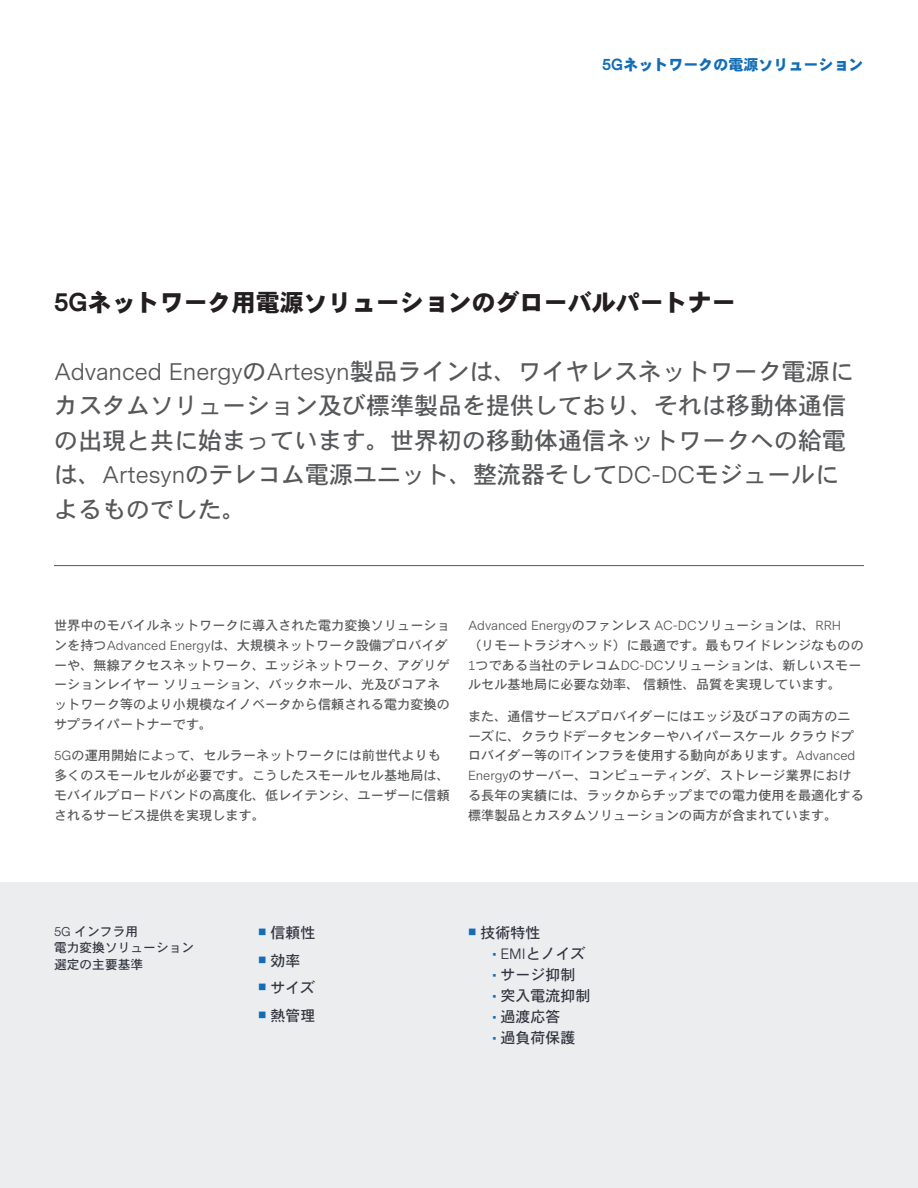
<style>
.page{position:relative;width:918px;height:1188px;background:#fff}
.page>*{position:absolute;margin:0;border:0;box-sizing:border-box;transform-origin:0 0}
.t1{font:24px/34.5px "DFHS Gothic W5 WIN RKSJ H";color:#57585a}
.t2{font:24px "DFHS Gothic W9 WIN RKSJ H";color:#231f20}
.t3{font:15px "DFHS Gothic W5 WIN RKSJ H";color:#323640}
.t4{font:15px "DFHS Gothic W9 WIN RKSJ H";color:#126db7}
.t5{font:13.2px/19.8px "DFHS Gothic W5 WIN RKSJ H";color:#57585a}
.t6{font:13.2px "Messina Sans";color:#57585a}
.t7{font:12.75px/16.5px "DFHS Gothic W5 WIN RKSJ H";color:#323640}
.s1{font-family:"Messina Sans";font-weight:700}
.s2{font-family:"Messina Sans"}
.s3{font-family:"DFHS Gothic W5 WIN RKSJ H"}
.s4{color:#126db7}
</style>
<div class="page">
<div style="left:0;top:882px;width:918px;height:306px;background:#ebedef"></div>
<hr style="left:54px;top:565px;width:810px;height:1px;background:#57585a">
<p class="t4" style="left:602px;top:57px;width:263px"><span class="s1">5G</span>ネットワークの電源ソリューション</p>
<h1 class="t2" style="left:54px;top:290px;width:683px"><span class="s1">5G</span>ネットワーク用電源ソリューションのグローバルパートナー</h1>
<h1 class="t1" style="left:54px;top:354px;width:801px"><span class="s2">Advanced Energy</span>の<span class="s2">Artesyn</span>製品ラインは、ワイヤレスネットワーク電源にカスタムソリューション及び標準製品を提供しており、それは移動体通信の出現と共に始まっています。世界初の移動体通信ネットワークへの給電は、<span class="s2">Artesyn</span>のテレコム電源ユニット、整流器そして<span class="s2">DC-DC</span>モジュールによるものでした。</h1>
<p class="t5" style="left:54px;top:616px;width:397px">世界中のモバイルネットワークに導入された電力変換ソリューションを持つ<span class="s2">Advanced Energy</span>は、大規模ネットワーク設備プロバイダーや、無線アクセスネットワーク、エッジネットワーク、アグリゲーションレイヤーソリューション、バックホール、光及びコアネットワーク等のより小規模なイノベータから信頼される電力変換のサプライパートナーです。</p>
<p class="t5" style="left:54px;top:746px;width:397px"><span class="s2">5G</span>の運用開始によって、セルラーネットワークには前世代よりも多くのスモールセルが必要です。こうしたスモールセル基地局は、モバイルブロードバンドの高度化、低レイテンシ、ユーザーに信頼されるサービス提供を実現します。</p>
<p class="t6" style="left:468px;top:618px;width:375px">Advanced Energy<span class="s3">のファンレス</span> AC-DC<span class="s3">ソリューションは、</span>RRH</p>
<p class="t5" style="left:468px;top:635px;width:397px">（リモートラジオヘッド）に最適です。最もワイドレンジなものの<br><span class="s2">1</span>つである当社のテレコム<span class="s2">DC-DC</span>ソリューションは、新しいスモールセル基地局に必要な効率、信頼性、品質を実現しています。</p>
<p class="t5" style="left:468px;top:706px;width:397px">また、通信サービスプロバイダーにはエッジ及びコアの両方のニーズに、クラウドデータセンターやハイパースケールクラウドプロバイダー等の<span class="s2">IT</span>インフラを使用する動向があります。<span class="s2">Advanced Energy</span>のサーバー、コンピューティング、ストレージ業界における長年の実績には、ラックからチップまでの電力使用を最適化する標準製品とカスタムソリューションの両方が含まれています。</p>
<p class="t7" style="left:54px;top:923px;width:142px"><span class="s2">5G</span> インフラ用<br>電力変換ソリューション選定の主要基準</p>
<p class="t3" style="left:258px;top:925px;width:59px"><span class="s4">■</span> 信頼性</p>
<p class="t3" style="left:258px;top:953px;width:44px"><span class="s4">■</span> 効率</p>
<p class="t3" style="left:258px;top:980px;width:59px"><span class="s4">■</span> サイズ</p>
<p class="t3" style="left:258px;top:1008px;width:59px"><span class="s4">■</span> 熱管理</p>
<p class="t3" style="left:468px;top:925px;width:74px"><span class="s4">■</span> 技術特性</p>
<p class="t3" style="left:493px;top:946px;width:94px"><sup>■</sup> <span class="s2">EMI</span>とノイズ</p>
<p class="t3" style="left:493px;top:967px;width:84px"><sup>■</sup> サージ抑制</p>
<p class="t3" style="left:493px;top:988px;width:99px"><sup>■</sup> 突入電流抑制</p>
<p class="t3" style="left:493px;top:1009px;width:69px"><sup>■</sup> 過渡応答</p>
<p class="t3" style="left:493px;top:1030px;width:84px"><sup>■</sup> 過負荷保護</p>
</div>
